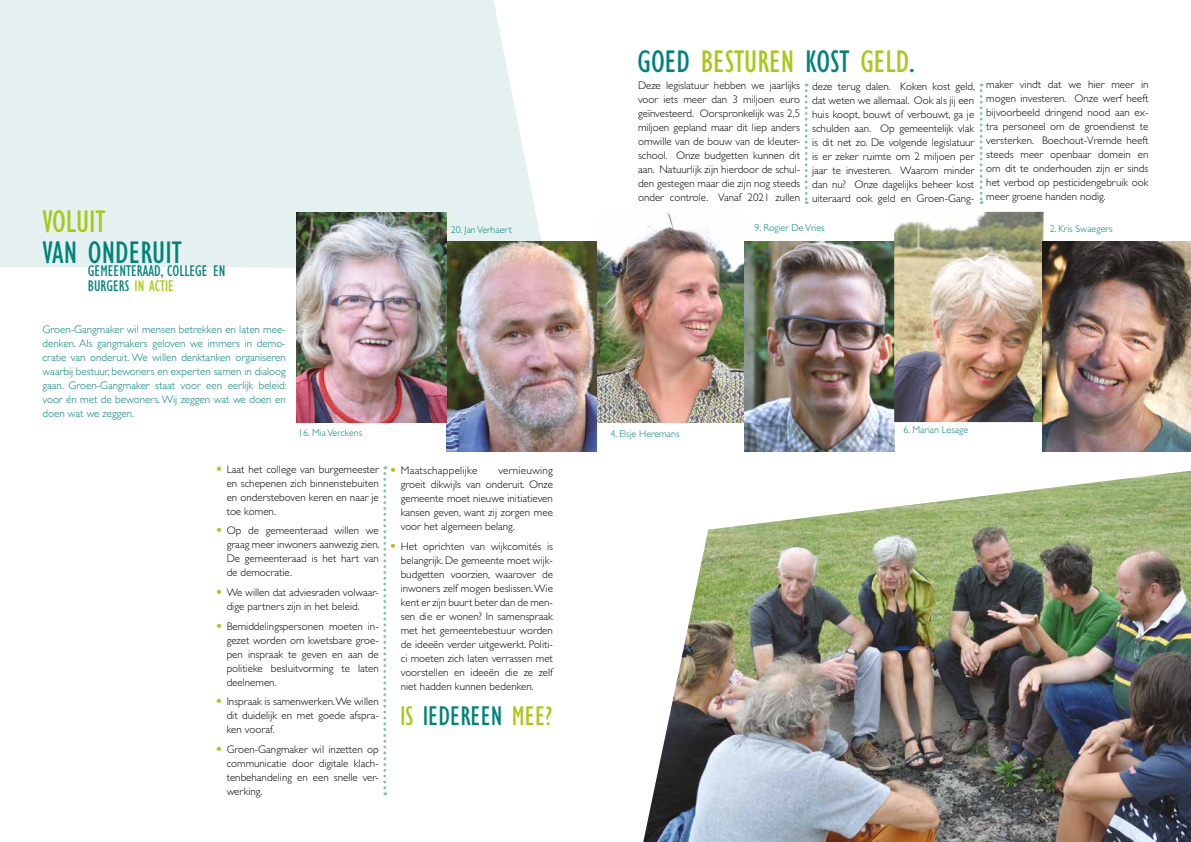
<style>
.page{position:relative;width:1191px;height:842px;background:#fff}
.page>*{position:absolute;margin:0;border:0;box-sizing:border-box;transform-origin:0 0}
.t1{font:condensed 32.3px "Gill Sans Std";color:#a8c819}
.t2{font:condensed 32.3px "Gill Sans Std";color:#008379}
.t3{font:condensed 28px "Gill Sans Std";color:#008379}
.t4{font:condensed 16px/15px "Gill Sans Std";color:#008379}
.t5{font:300 11px/14px "Gill Sans Std";color:#000;text-align:justify}
.t6{font:300 11px/14px "Gill Sans Std";color:#008379;text-align:justify}
.t7{font:300 11px "Gill Sans Std";letter-spacing:.02em;color:#000}
.t8{font:300 10px "Gill Sans Std";color:#008379}
.s1{color:#008379}
.s2{color:#a8c819}
.s3{font-family:"Futura Std";font-stretch:condensed;color:#a8c819}
</style>
<div class="page">
<div style="left:0;top:0;width:541px;height:268px;background:#e5f1f0"></div>
<img style="left:643px;top:471px;width:548px;height:371px">
<img style="left:596px;top:213px;width:149px;height:210px">
<img style="left:446px;top:241px;width:150px;height:211px">
<img style="left:297px;top:213px;width:149px;height:210px">
<img style="left:745px;top:241px;width:149px;height:211px">
<img style="left:894px;top:212px;width:150px;height:240px">
<svg style="left:383px;top:466px;width:3px;height:329px"></svg>
<svg style="left:804px;top:84px;width:3px;height:120px"></svg>
<svg style="left:979px;top:84px;width:3px;height:120px"></svg>
<img style="left:1042px;top:241px;width:149px;height:211px">
<h1 class="t1" style="left:637px;top:44px;width:279px"><span class="s1">GOED</span> BESTUREN <span class="s1">KOST</span> GELD<span class="s1">.</span></h1>
<h1 class="t1" style="left:43px;top:204px;width:65px">VOLUIT</h1>
<h1 class="t2" style="left:43px;top:235px;width:141px">VAN ONDERUIT</h1>
<h3 class="t4" style="left:88px;top:264px;width:139px">GEMEENTERAAD, COLLEGE EN<br>BURGERS <span class="s2">IN ACTIE</span></h3>
<p class="t6" style="left:43px;top:322px;width:246px">Groen-Gangmaker wil mensen betrekken en laten mee&shy;denken. Als gangmakers geloven we immers in demo&shy;cratie van onderuit. We willen denktanken organiseren waarbij bestuur, bewoners en experten samen in dialoog gaan. Groen-Gangmaker staat voor een eerlijk beleid: voor én met de bewoners. Wij zeggen wat we doen en doen wat we zeggen.</p>
<p class="t8" style="left:451px;top:224px;width:62px">20. Jan Verhaert</p>
<p class="t5" style="left:638px;top:79px;width:164px">Deze legislatuur hebben we jaarlijks voor iets meer dan 3 miljoen euro geïnvesteerd. Oorspronkelijk was 2,5 miljoen gepland maar dit liep anders omwille van de bouw van de kleuter&shy;school. Onze budgetten kunnen dit aan. Natuurlijk zijn hierdoor de schul&shy;den gestegen maar die zijn nog steeds onder controle. Vanaf 2021 zullen</p>
<p class="t5" style="left:812px;top:80px;width:164px">deze terug dalen. Koken kost geld, dat weten we allemaal. Ook als jij een huis koopt, bouwt of verbouwt, ga je schulden aan. Op gemeentelijk vlak is dit net zo. De volgende legislatuur is er zeker ruimte om 2 miljoen per jaar te investeren. Waarom minder dan nu? Onze dagelijks beheer kost uiteraard ook geld en Groen-Gang-</p>
<p class="t5" style="left:986px;top:78px;width:164px">maker vindt dat we hier meer in mogen investeren. Onze werf heeft bijvoorbeeld dringend nood aan ex&shy;tra personeel om de groendienst te versterken. Boechout-Vremde heeft steeds meer openbaar domein en om dit te onderhouden zijn er sinds het verbod op pesticidengebruik ook meer groene handen nodig.</p>
<p class="t8" style="left:754px;top:222px;width:72px">9. Rogier De Vries</p>
<p class="t8" style="left:1049px;top:223px;width:64px">2. Kris Swaegers</p>
<p class="t8" style="left:298px;top:427px;width:66px">16. Mia Verckens</p>
<p class="t8" style="left:903px;top:424px;width:66px">6. Marian Lesage</p>
<p class="t8" style="left:610px;top:428px;width:71px">4. Elsje Heremans</p>
<p class="t5" style="left:227px;top:462px;width:154px;text-indent:-10px"><span class="s3">•</span> Laat het college van burgemeester en schepenen zich binnenstebuiten en ondersteboven keren en naar je toe komen.</p>
<p class="t5" style="left:227px;top:524px;width:154px;text-indent:-10px"><span class="s3">•</span> Op de gemeenteraad willen we graag meer inwoners aanwezig zien.<br>De gemeenteraad is het hart van de democratie.</p>
<p class="t5" style="left:227px;top:585px;width:154px;text-indent:-10px"><span class="s3">•</span> We willen dat adviesraden volwaar&shy;dige partners zijn in het beleid.</p>
<p class="t5" style="left:227px;top:619px;width:154px;text-indent:-10px"><span class="s3">•</span> Bemiddelingspersonen moeten in&shy;gezet worden om kwetsbare groe&shy;pen inspraak te geven en aan de politieke besluitvorming te laten deelnemen.</p>
<p class="t5" style="left:227px;top:695px;width:154px;text-indent:-10px"><span class="s3">•</span> Inspraak is samenwerken.We willen dit duidelijk en met goede afspra&shy;ken vooraf.</p>
<p class="t5" style="left:227px;top:742px;width:154px;text-indent:-10px"><span class="s3">•</span> Groen-Gangmaker wil inzetten op communicatie door digitale klach&shy;tenbehandeling en een snelle ver&shy;werking.</p>
<p class="t5" style="left:401px;top:463px;width:154px;text-indent:98px">vernieuwing groeit dikwijls van onderuit. Onze gemeente moet nieuwe initiatieven kansen geven, want zij zorgen mee voor het algemeen belang.</p>
<p class="t5" style="left:401px;top:539px;width:154px;text-indent:-10px"><span class="s3">•</span> Het oprichten van wijkcomités is belangrijk. De gemeente moet wijk&shy;budgetten voorzien, waarover de inwoners zelf mogen beslissen. Wie kent er zijn buurt beter dan de men&shy;sen die er wonen? In samenspraak met het gemeentebestuur worden de ideeën verder uitgewerkt. Politi&shy;ci moeten zich laten verrassen met voorstellen en ideeën die ze zelf niet hadden kunnen bedenken.</p>
<h2 class="t3" style="left:400px;top:701px;width:154px"><span class="s2">IS</span> IEDEREEN <span class="s2">MEE?</span></h2>
<p class="t7" style="left:391px;top:464px;width:88px"><span class="s3">•</span> Maatschappelijke</p>
</div>
